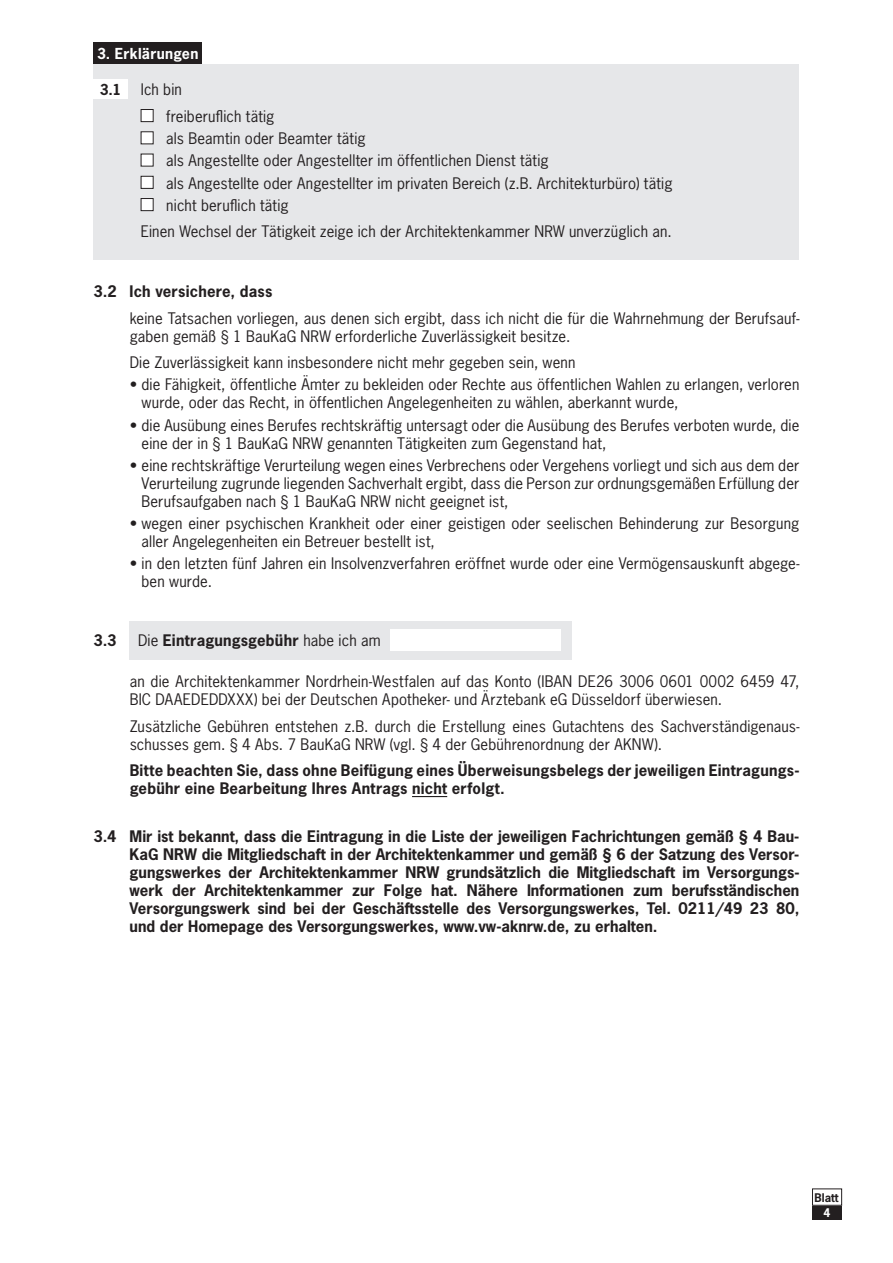
<style>
.page{position:relative;width:893px;height:1263px;background:#fff}
.page>*{position:absolute;margin:0;border:0;box-sizing:border-box;transform-origin:0 0}
.t1{font:15px/18px "News Gothic";letter-spacing:.01em;color:#231f20}
.t2{font:700 15px/18px "News Gothic";letter-spacing:.01em;color:#231f20}
.t3{font:700 14.25px "News Gothic";letter-spacing:.02em;color:#fff}
.t4{font:700 14.25px "News Gothic";color:#231f20}
.t5{font:700 11.25px "News Gothic";color:#231f20}
.t6{font:700 11.25px "News Gothic";color:#fff}
.s1{font-weight:400}
</style>
<div class="page">
<hr style="left:412px;top:796px;width:35px;height:1px;background:#231f20">
<div style="left:130px;top:621px;width:442px;height:38px;background:#e6e7e9"></div>
<div style="left:390px;top:629px;width:170px;height:22px;background:#fff"></div>
<div style="left:94px;top:64px;width:705px;height:195px;background:#e6e7e9"></div>
<div style="left:141px;top:110px;width:12px;height:12px;background:#fff"></div>
<div style="left:141px;top:109px;width:12px;height:13px;border:1px solid #231f20"></div>
<div style="left:141px;top:132px;width:12px;height:12px;background:#fff"></div>
<div style="left:141px;top:131px;width:12px;height:13px;border:1px solid #231f20"></div>
<div style="left:141px;top:154px;width:12px;height:12px;background:#fff"></div>
<div style="left:141px;top:176px;width:12px;height:12px;background:#fff"></div>
<div style="left:141px;top:176px;width:12px;height:13px;border:1px solid #231f20"></div>
<div style="left:141px;top:199px;width:12px;height:12px;background:#fff"></div>
<div style="left:141px;top:198px;width:12px;height:13px;border:1px solid #231f20"></div>
<div style="left:94px;top:43px;width:108px;height:21px;background:#231f20"></div>
<div style="left:94px;top:80px;width:34px;height:19px;background:#fff"></div>
<div style="left:812px;top:1205px;width:30px;height:15px;background:#231f20"></div>
<div style="left:812px;top:1188px;width:30px;height:17px;border:1px solid #231f20"></div>
<p class="t3" style="left:97px;top:44px;width:103px">3. Erklärungen</p>
<p class="t4" style="left:100px;top:80px;width:23px">3.1</p>
<p class="t1" style="left:141px;top:80px;width:43px">Ich bin</p>
<p class="t1" style="left:166px;top:107px;width:110px">freiberuflich tätig</p>
<p class="t1" style="left:166px;top:129px;width:201px">als Beamtin oder Beamter tätig</p>
<p class="t1" style="left:166px;top:151px;width:384px">als Angestellte oder Angestellter im öffentlichen Dienst tätig</p>
<p class="t1" style="left:166px;top:174px;width:508px">als Angestellte oder Angestellter im privaten Bereich (z.B. Architekturbüro) tätig</p>
<p class="t1" style="left:166px;top:196px;width:124px">nicht beruflich tätig</p>
<p class="t1" style="left:141px;top:222px;width:532px">Einen Wechsel der Tätigkeit zeige ich der Architektenkammer NRW unverzüglich an.</p>
<p class="t2" style="left:94px;top:282px;width:180px">3.2 Ich versichere, dass</p>
<p class="t1" style="left:130px;top:309px;width:671px">keine Tatsachen vorliegen, aus denen sich ergibt, dass ich nicht die für die Wahrnehmung der Berufsauf&shy;gaben gemäß § 1 BauKaG NRW erforderliche Zuverlässigkeit besitze.</p>
<p class="t1" style="left:130px;top:353px;width:447px">Die Zuverlässigkeit kann insbesondere nicht mehr gegeben sein, wenn</p>
<p class="t1" style="left:142px;top:375px;width:659px;text-indent:-12px">• die Fähigkeit, öffentliche Ämter zu bekleiden oder Rechte aus öffentlichen Wahlen zu erlangen, verloren wurde, oder das Recht, in öffentlichen Angelegenheiten zu wählen, aberkannt wurde,</p>
<p class="t1" style="left:142px;top:416px;width:659px;text-indent:-12px">• die Ausübung eines Berufes rechtskräftig untersagt oder die Ausübung des Berufes verboten wurde, die eine der in § 1 BauKaG NRW genannten Tätigkeiten zum Gegenstand hat,</p>
<p class="t1" style="left:142px;top:456px;width:659px;text-align:justify;text-indent:-12px">• eine rechtskräftige Verurteilung wegen eines Verbrechens oder Vergehens vorliegt und sich aus dem der Verurteilung zugrunde liegenden Sachverhalt ergibt, dass die Person zur ordnungsgemäßen Erfüllung der Berufsaufgaben nach § 1 BauKaG NRW nicht geeignet ist,</p>
<p class="t1" style="left:142px;top:514px;width:659px;text-indent:-12px">• wegen einer psychischen Krankheit oder einer geistigen oder seelischen Behinderung zur Besorgung aller Angelegenheiten ein Betreuer bestellt ist,</p>
<p class="t1" style="left:142px;top:554px;width:659px;text-indent:-12px">• in den letzten fünf Jahren ein Insolvenzverfahren eröffnet wurde oder eine Vermögensauskunft abgege&shy;ben wurde.</p>
<p class="t2" style="left:94px;top:631px;width:25px">3.3</p>
<p class="t2" style="left:138px;top:631px;width:244px"><span class="s1">Die</span> Eintragungsgebühr <span class="s1">habe ich am</span></p>
<p class="t1" style="left:130px;top:672px;width:671px">an die Architektenkammer Nordrhein-Westfalen auf das Konto (IBAN DE26 3006 0601 0002 6459 47,<br>BIC DAAEDEDDXXX) bei der Deutschen Apotheker- und Ärztebank eG Düsseldorf überwiesen.</p>
<p class="t1" style="left:130px;top:717px;width:671px">Zusätzliche Gebühren entstehen z.B. durch die Erstellung eines Gutachtens des Sachverständigenaus&shy;schusses gem. § 4 Abs. 7 BauKaG NRW (vgl. § 4 der Gebührenordnung der AKNW).</p>
<p class="t2" style="left:130px;top:761px;width:670px">Bitte beachten Sie, dass ohne Beifügung eines Überweisungsbelegs der jeweiligen Eintragungs&shy;gebühr eine Bearbeitung Ihres Antrags nicht erfolgt.</p>
<p class="t2" style="left:130px;top:827px;width:671px;text-align:justify;text-indent:-36px">3.4 Mir ist bekannt, dass die Eintragung in die Liste der jeweiligen Fachrichtungen gemäß § 4 Bau-KaG NRW die Mitgliedschaft in der Architektenkammer und gemäß § 6 der Satzung des Versor&shy;gungswerkes der Architektenkammer NRW grundsätzlich die Mitgliedschaft im Versorgungs&shy;werk der Architektenkammer zur Folge hat. Nähere Informationen zum berufsständischen Versorgungswerk sind bei der Geschäftsstelle des Versorgungswerkes, Tel. 0211/49 23 80, und der Homepage des Versorgungswerkes, www.vw-aknrw.de, zu erhalten.</p>
<p class="t5" style="left:814px;top:1190px;width:26px">Blatt</p>
<p class="t6" style="left:824px;top:1205px;width:8px">4</p>
</div>
